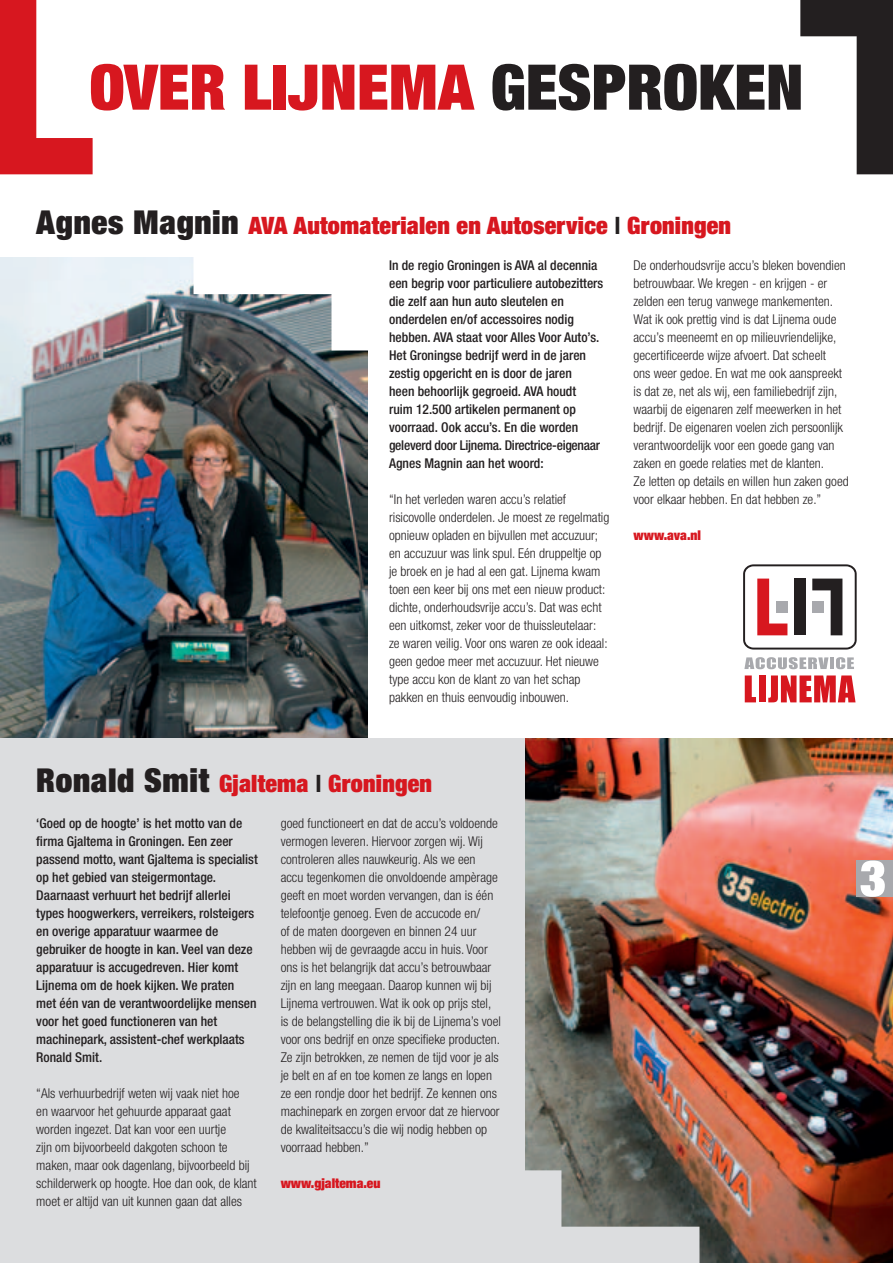
<style>
.page{position:relative;width:893px;height:1263px;background:#fff}
.page>*{position:absolute;margin:0;border:0;box-sizing:border-box;transform-origin:0 0}
.t1{font:900 condensed 63px "Helvetica Neue LT Std";color:#d7171f}
.t2{font:900 condensed 24px "Helvetica Neue LT Std";letter-spacing:.01em;color:#d7171f}
.t3{font:300 condensed 13.5px/18px "Helvetica Neue LT Std";color:#231f20}
.t4{font:500 condensed 13.5px/18px "Helvetica Neue LT Std";color:#231f20}
.t5{font:900 condensed 13.5px "Helvetica Neue LT Std";color:#d7171f}
.s1{color:#231f20}
.s2{font-size:33px;color:#231f20}
.s3{font-weight:700;color:#231f20}
</style>
<div class="page">
<svg style="left:800px;top:0;width:93px;height:174px"></svg>
<svg style="left:0;top:0;width:93px;height:174px"></svg>
<svg style="left:743px;top:564px;width:114px;height:85px"></svg>
<svg style="left:744px;top:657px;width:84px;height:12px"></svg>
<hr style="left:830px;top:657px;width:4px;height:12px;background:#a8a9ad">
<svg style="left:836px;top:657px;width:18px;height:12px"></svg>
<svg style="left:745px;top:675px;width:11px;height:27px"></svg>
<div style="left:759px;top:675px;width:7px;height:27px;background:#d7171f"></div>
<svg style="left:768px;top:675px;width:87px;height:27px"></svg>
<img style="left:0;top:258px;width:368px;height:480px">
<svg style="left:193px;top:257px;width:175px;height:93px"></svg>
<div style="left:0;top:738px;width:893px;height:525px;background:#dcdddf"></div>
<img style="left:525px;top:738px;width:368px;height:525px">
<div style="left:857px;top:860px;width:36px;height:37px;background:#a8a9ad"></div>
<svg style="left:860px;top:860px;width:25px;height:37px"></svg>
<svg style="left:525px;top:1170px;width:174px;height:93px"></svg>
<h1 class="t1" style="left:90px;top:47px;width:609px">over Lijnema <span class="s1">gesproken</span></h1>
<h2 class="t2" style="left:36px;top:210px;width:696px"><span class="s2">Agnes Magnin</span> AVA Automaterialen en Autoservice <span class="s3">I</span> Groningen</h2>
<p class="t4" style="left:389px;top:256px;width:216px">In de regio Groningen is AVA al decennia een begrip voor particuliere autobezitters die zelf aan hun auto sleutelen en onderdelen en/of accessoires nodig hebben. AVA staat voor Alles Voor Auto’s.<br>Het Groningse bedrijf werd in de jaren zestig opgericht en is door de jaren<br>heen behoorlijk gegroeid. AVA houdt ruim 12.500 artikelen permanent op voorraad. Ook accu’s. En die worden geleverd door Lijnema. Directrice-eigenaar Agnes Magnin aan het woord:</p>
<p class="t3" style="left:389px;top:490px;width:222px">“In het verleden waren accu’s relatief risicovolle onderdelen. Je moest ze regelmatig opnieuw opladen en bijvullen met accuzuur; en accuzuur was link spul. Eén druppeltje op je broek en je had al een gat. Lijnema kwam toen een keer bij ons met een nieuw product: dichte, onderhoudsvrije accu’s. Dat was echt een uitkomst, zeker voor de thuissleutelaar: ze waren veilig. Voor ons waren ze ook ideaal: geen gedoe meer met accuzuur. Het nieuwe type accu kon de klant zo van het schap pakken en thuis eenvoudig inbouwen.</p>
<p class="t3" style="left:633px;top:256px;width:217px">De onderhoudsvrije accu’s bleken bovendien betrouwbaar. We kregen - en krijgen - er zelden een terug vanwege mankementen.<br>Wat ik ook prettig vind is dat Lijnema oude accu’s meeneemt en op milieuvriendelijke, gecertificeerde wijze afvoert. Dat scheelt<br>ons weer gedoe. En wat me ook aanspreekt is dat ze, net als wij, een familiebedrijf zijn, waarbij de eigenaren zelf meewerken in het bedrijf. De eigenaren voelen zich persoonlijk verantwoordelijk voor een goede gang van zaken en goede relaties met de klanten.<br>Ze letten op details en willen hun zaken goed voor elkaar hebben. En dat hebben ze.”</p>
<p class="t5" style="left:633px;top:527px;width:69px">www.ava.nl</p>
<h2 class="t2" style="left:36px;top:768px;width:397px"><span class="s2">Ronald Smit</span> Gjaltema <span class="s3">I</span> Groningen</h2>
<p class="t4" style="left:36px;top:814px;width:223px">‘Goed op de hoogte’ is het motto van de firma Gjaltema in Groningen. Een zeer passend motto, want Gjaltema is specialist op het gebied van steigermontage.<br>Daarnaast verhuurt het bedrijf allerlei types hoogwerkers, verreikers, rolsteigers en overige apparatuur waarmee de gebruiker de hoogte in kan. Veel van deze apparatuur is accugedreven. Hier komt Lijnema om de hoek kijken. We praten<br>met één van de verantwoordelijke mensen voor het goed functioneren van het machinepark, assistent-chef werkplaats Ronald Smit.</p>
<p class="t3" style="left:36px;top:1084px;width:222px">“Als verhuurbedrijf weten wij vaak niet hoe<br>en waarvoor het gehuurde apparaat gaat worden ingezet. Dat kan voor een uurtje<br>zijn om bijvoorbeeld dakgoten schoon te maken, maar ook dagenlang, bijvoorbeeld bij schilderwerk op hoogte. Hoe dan ook, de klant moet er altijd van uit kunnen gaan dat alles</p>
<p class="t3" style="left:281px;top:814px;width:222px">goed functioneert en dat de accu’s voldoende vermogen leveren. Hiervoor zorgen wij. Wij controleren alles nauwkeurig. Als we een accu tegenkomen die onvoldoende ampèrage geeft en moet worden vervangen, dan is één telefoontje genoeg. Even de accucode en/<br>of de maten doorgeven en binnen 24 uur hebben wij de gevraagde accu in huis. Voor ons is het belangrijk dat accu’s betrouwbaar zijn en lang meegaan. Daarop kunnen wij bij Lijnema vertrouwen. Wat ik ook op prijs stel, is de belangstelling die ik bij de Lijnema’s voel voor ons bedrijf en onze specifieke producten.<br>Ze zijn betrokken, ze nemen de tijd voor je als je belt en af en toe komen ze langs en lopen ze een rondje door het bedrijf. Ze kennen ons machinepark en zorgen ervoor dat ze hiervoor de kwaliteitsaccu’s die wij nodig hebben op voorraad hebben.”</p>
<p class="t5" style="left:281px;top:1175px;width:101px">www.gjaltema.eu</p>
</div>
